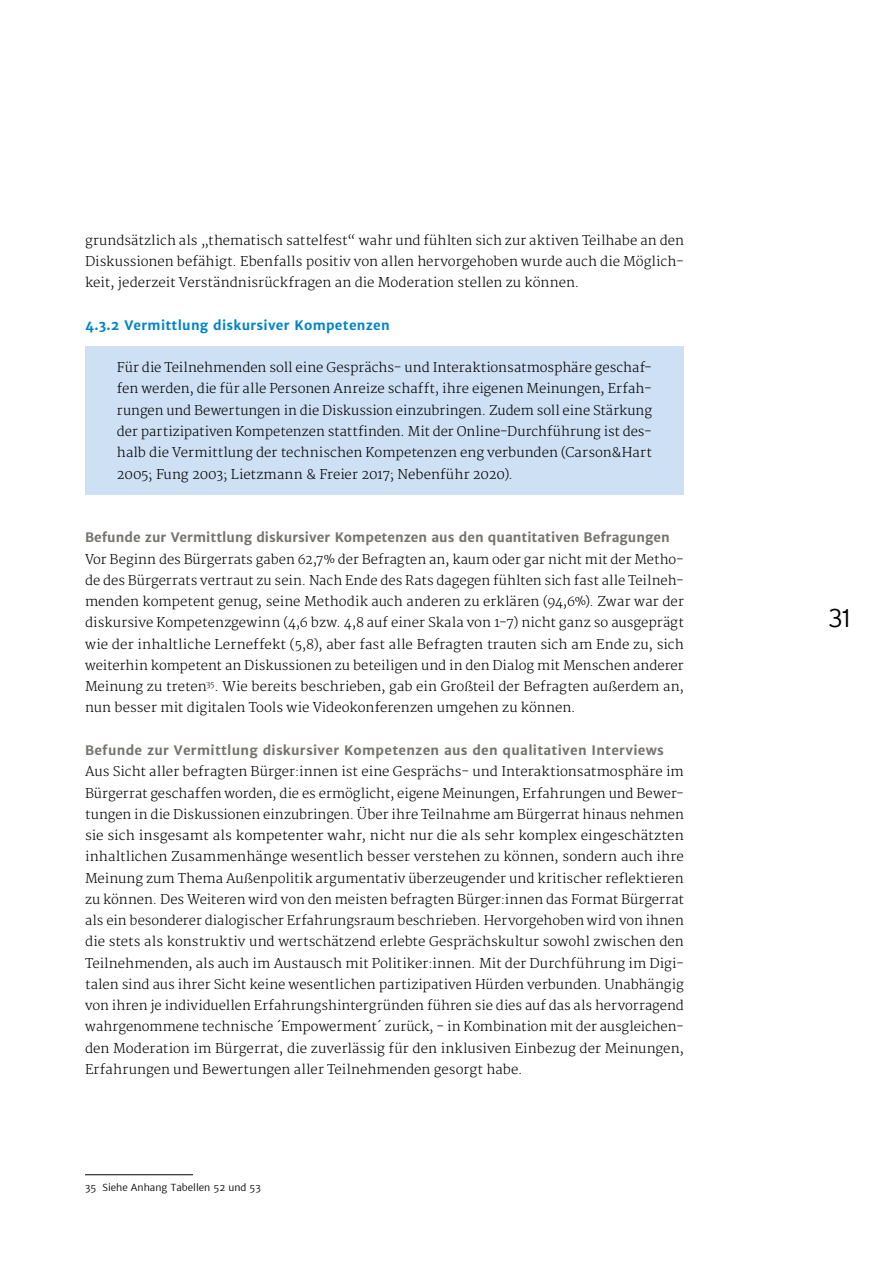
<style>
.page{position:relative;width:893px;height:1263px;background:#fff}
.page>*{position:absolute;margin:0;border:0;box-sizing:border-box;transform-origin:0 0}
.t1{font:300 25.5px "Interstate";color:#000}
.t2{font:300 13.2px/21.3px "Merriweather";color:#000;text-align:justify}
.t3{font:700 13.2px "Merriweather Sans";color:#75726f}
.t4{font:700 13.2px "Merriweather Sans";letter-spacing:.02em;color:#75726f}
.t5{font:700 13.2px "Merriweather Sans";letter-spacing:.02em;color:#0084c9}
.t6{font:300 9.75px "Merriweather Sans";color:#000}
</style>
<div class="page">
<div style="left:85px;top:346px;width:599px;height:148px;background:#cee0f4"></div>
<hr style="left:85px;top:1174px;width:108px;height:1px;background:#000">
<p class="t2" style="left:85px;top:230px;width:600px">grundsätzlich als „thematisch sattelfest“ wahr und fühlten sich zur aktiven Teilhabe an den Diskussionen befähigt. Ebenfalls positiv von allen hervorgehoben wurde auch die Möglich&shy;keit, jederzeit Verständnisrückfragen an die Moderation stellen zu können.</p>
<p class="t5" style="left:85px;top:316px;width:306px">4.3.2 Vermittlung diskursiver Kompetenzen</p>
<p class="t2" style="left:117px;top:357px;width:537px">Für die Teilnehmenden soll eine Gesprächs- und Interaktionsatmosphäre geschaf&shy;fen werden, die für alle Personen Anreize schafft, ihre eigenen Meinungen, Erfah&shy;rungen und Bewertungen in die Diskussion einzubringen. Zudem soll eine Stärkung der partizipativen Kompetenzen stattfinden. Mit der Online-Durchführung ist des&shy;halb die Vermittlung der technischen Kompetenzen eng verbunden (Carson&amp;Hart 2005; Fung 2003; Lietzmann &amp; Freier 2017; Nebenführ 2020).</p>
<p class="t3" style="left:85px;top:529px;width:586px">Befunde zur Vermittlung diskursiver Kompetenzen aus den quantitativen Befragungen</p>
<p class="t2" style="left:85px;top:549px;width:600px">Vor Beginn des Bürgerrats gaben 62,7% der Befragten an, kaum oder gar nicht mit der Metho&shy;de des Bürgerrats vertraut zu sein. Nach Ende des Rats dagegen fühlten sich fast alle Teilneh&shy;menden kompetent genug, seine Methodik auch anderen zu erklären (94,6%). Zwar war der diskursive Kompetenzgewinn (4,6 bzw. 4,8 auf einer Skala von 1-7) nicht ganz so ausgeprägt wie der inhaltliche Lerneffekt (5,8), aber fast alle Befragten trauten sich am Ende zu, sich weiterhin kompetent an Diskussionen zu beteiligen und in den Dialog mit Menschen anderer Meinung zu treten<sup>35</sup>. Wie bereits beschrieben, gab ein Großteil der Befragten außerdem an, nun besser mit digitalen Tools wie Videokonferenzen umgehen zu können.</p>
<p class="t4" style="left:85px;top:742px;width:580px">Befunde zur Vermittlung diskursiver Kompetenzen aus den qualitativen Interviews</p>
<p class="t2" style="left:85px;top:761px;width:600px">Aus Sicht aller befragten Bürger:innen ist eine Gesprächs- und Interaktionsatmosphäre im Bürgerrat geschaffen worden, die es ermöglicht, eigene Meinungen, Erfahrungen und Bewer&shy;tungen in die Diskussionen einzubringen. Über ihre Teilnahme am Bürgerrat hinaus nehmen sie sich insgesamt als kompetenter wahr, nicht nur die als sehr komplex eingeschätzten inhaltlichen Zusammenhänge wesentlich besser verstehen zu können, sondern auch ihre Meinung zum Thema Außenpolitik argumentativ überzeugender und kritischer reflektieren zu können. Des Weiteren wird von den meisten befragten Bürger:innen das Format Bürgerrat als ein besonderer dialogischer Erfahrungsraum beschrieben. Hervorgehoben wird von ihnen die stets als konstruktiv und wertschätzend erlebte Gesprächskultur sowohl zwischen den Teilnehmenden, als auch im Austausch mit Politiker:innen. Mit der Durchführung im Digi&shy;talen sind aus ihrer Sicht keine wesentlichen partizipativen Hürden verbunden. Unabhängig von ihren je individuellen Erfahrungshintergründen führen sie dies auf das als hervorragend wahrgenommene technische ´Empowerment´ zurück, - in Kombination mit der ausgleichen&shy;den Moderation im Bürgerrat, die zuverlässig für den inklusiven Einbezug der Meinungen, Erfahrungen und Bewertungen aller Teilnehmenden gesorgt habe.</p>
<p class="t6" style="left:85px;top:1181px;width:177px">35 Siehe Anhang Tabellen 52 und 53</p>
<h1 class="t1" style="left:828px;top:603px;width:24px">31</h1>
</div>
